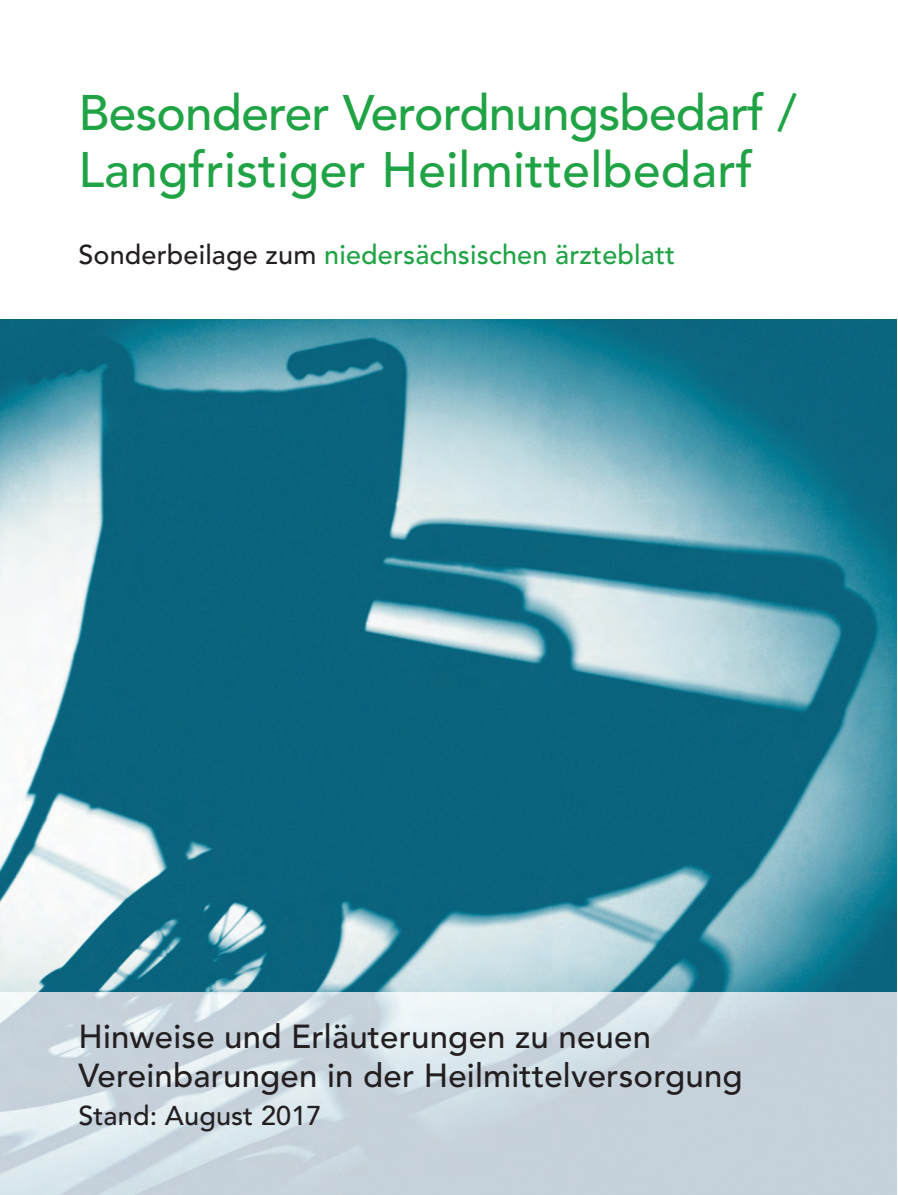
<style>
.page{position:relative;width:898px;height:1195px;background:#fff}
.page>*{position:absolute;margin:0;border:0;box-sizing:border-box;transform-origin:0 0}
.t1{font:500 49.5px/57.4px "Avenir LT Pro";letter-spacing:.005em;color:#1fa345}
.t2{font:500 33px/38.2px "Avenir LT Pro";letter-spacing:.005em;color:#231f20}
.t3{font:500 27px "Avenir LT Pro";letter-spacing:.005em;color:#1fa345}
.t4{font:500 27px "Avenir LT Pro";letter-spacing:.005em;color:#231f20}
.s1{color:#231f20}
</style>
<div class="page">
<img style="left:0;top:320px;width:896px;height:672px">
<h1 class="t1" style="left:78px;top:88px;width:719px">Besonderer Verordnungsbedarf /<br>Langfristiger Heilmittelbedarf</h1>
<p class="t3" style="left:78px;top:243px;width:598px"><span class="s1">Sonderbeilage zum</span> niedersächsischen ärzteblatt</p>
<p class="t2" style="left:78px;top:1020px;width:665px">Hinweise und Erläuterungen zu neuen<br>Vereinbarungen in der Heilmittelversorgung</p>
<p class="t4" style="left:78px;top:1104px;width:245px">Stand: August 2017</p>
</div>
